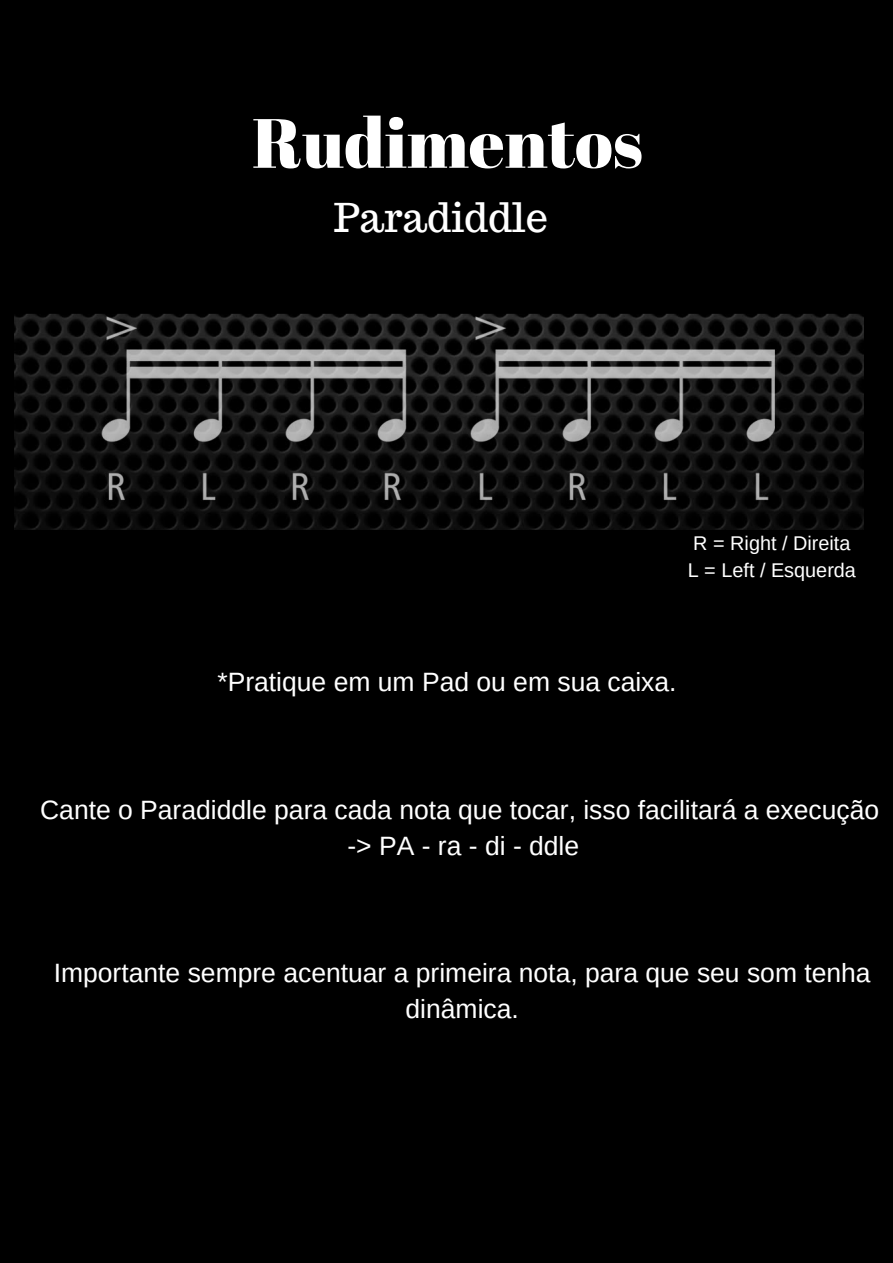
<style>
.page{position:relative;width:893px;height:1263px;background:#000}
.page>*{position:absolute;margin:0;border:0;box-sizing:border-box;transform-origin:0 0}
.t1{font:69.6px "Abril Fatface";color:#fff}
.t2{font:39.75px "Trocchi";color:#fff}
.t3{font:26.55px/36px "Arimo";color:#fff;text-align:center}
.t4{font:19.8px/27px "Arimo";color:#fff}
</style>
<div class="page">
<img style="left:15px;top:313px;width:849px;height:216px">
<h1 class="t1" style="left:252px;top:94px;width:392px">Rudimentos</h1>
<h2 class="t2" style="left:334px;top:191px;width:216px">Paradiddle</h2>
<p class="t4" style="left:688px;top:529px;width:170px">R = Right / Direita<br>L = Left / Esquerda</p>
<p class="t3" style="left:217px;top:664px;width:461px">*Pratique em um Pad ou em sua caixa.</p>
<p class="t3" style="left:40px;top:791px;width:840px">Cante o Paradiddle para cada nota que tocar, isso facilitará a execução -&gt; PA - ra - di - ddle</p>
<p class="t3" style="left:54px;top:955px;width:818px">Importante sempre acentuar a primeira nota, para que seu som tenha dinâmica.</p>
</div>
